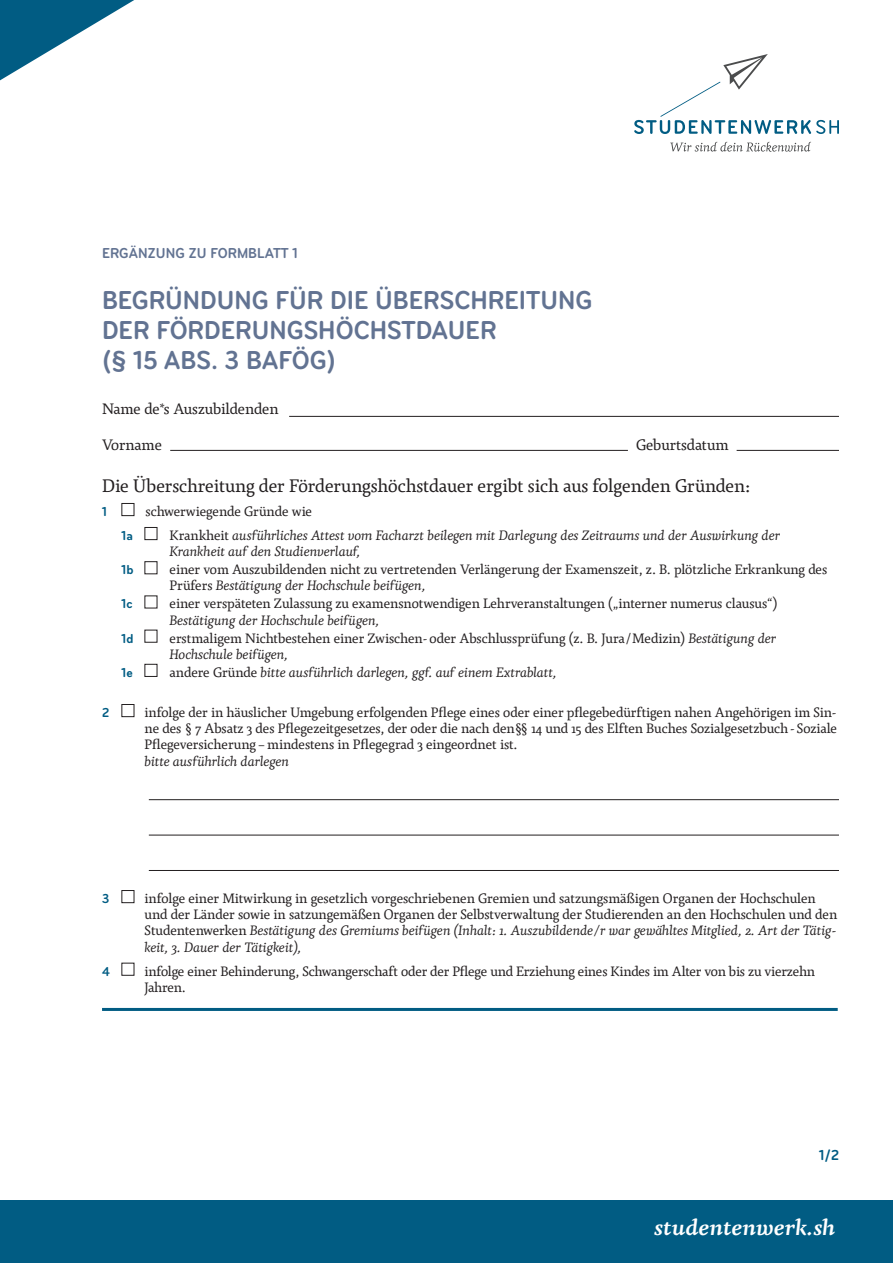
<style>
.page{position:relative;width:893px;height:1263px;background:#fff}
.page>*{position:absolute;margin:0;border:0;box-sizing:border-box;transform-origin:0 0}
.t1{font:700 27px/30px "Bryant Condensed";color:#627392}
.t2{font:italic 700 21.75px "Agendatype";letter-spacing:-.005em;color:#fff}
.t3{font:18px "Agendatype";color:#231f20}
.t4{font:15px "Agendatype";color:#231f20}
.t5{font:700 15px "Bryant Condensed";color:#627392}
.t6{font:700 15px "Bryant Condensed";color:#015c83}
.t7{font:13.5px/16.2px "Agendatype";color:#231f20}
.t8{font:italic 13.5px/16.2px "Agendatype";letter-spacing:-.005em;color:#231f20}
.t9{font:700 13.5px "Bryant Condensed";color:#015c83}
.s1{font-style:normal}
.s2{font-style:italic}
</style>
<div class="page">
<div style="left:0;top:1200px;width:893px;height:63px;background:#015c83"></div>
<svg style="left:0;top:0;width:134px;height:80px"></svg>
<div style="left:122px;top:503px;width:12px;height:13px;border:1px solid #231f20"></div>
<div style="left:145px;top:527px;width:12px;height:13px;border:1px solid #231f20"></div>
<div style="left:145px;top:561px;width:12px;height:13px;border:1px solid #231f20"></div>
<div style="left:145px;top:664px;width:12px;height:13px;border:1px solid #231f20"></div>
<div style="left:122px;top:704px;width:12px;height:13px;border:1px solid #231f20"></div>
<div style="left:122px;top:890px;width:12px;height:13px;border:1px solid #231f20"></div>
<svg style="left:634px;top:54px;width:205px;height:80px"></svg>
<svg style="left:670px;top:142px;width:141px;height:10px"></svg>
<hr style="left:289px;top:416px;width:550px;height:1px;background:#231f20">
<hr style="left:170px;top:450px;width:458px;height:1px;background:#231f20">
<hr style="left:737px;top:450px;width:102px;height:1px;background:#231f20">
<hr style="left:149px;top:799px;width:690px;height:1px;background:#231f20">
<hr style="left:149px;top:835px;width:690px;height:1px;background:#231f20">
<hr style="left:149px;top:870px;width:690px;height:1px;background:#231f20">
<hr style="left:102px;top:1008px;width:736px;height:3px;background:#015c83">
<p class="t5" style="left:102px;top:244px;width:197px">ERGÄNZUNG ZU FORMBLATT 1</p>
<h1 class="t1" style="left:102px;top:285px;width:492px">BEGRÜNDUNG FÜR DIE ÜBERSCHREITUNG<br>DER FÖRDERUNGSHÖCHSTDAUER<br>(§ 15 ABS. 3 BAFÖG)</h1>
<p class="t4" style="left:102px;top:399px;width:178px">Name de*s Auszubildenden</p>
<p class="t4" style="left:102px;top:435px;width:61px">Vorname</p>
<p class="t4" style="left:636px;top:435px;width:94px">Geburtsdatum</p>
<h3 class="t3" style="left:102px;top:474px;width:650px">Die Überschreitung der Förderungshöchstdauer ergibt sich aus folgenden Gründen:</h3>
<p class="t9" style="left:102px;top:503px;width:6px">1</p>
<p class="t7" style="left:146px;top:503px;width:168px">schwerwiegende Gründe wie</p>
<p class="t9" style="left:122px;top:527px;width:13px">1a</p>
<p class="t8" style="left:170px;top:527px;width:612px"><span class="s1">Krankheit</span> ausführliches Attest vom Facharzt beilegen mit Darlegung des Zeitraums und der Auswirkung der<br>Krankheit auf den Studienverlauf,</p>
<p class="t9" style="left:122px;top:561px;width:13px">1b</p>
<p class="t7" style="left:170px;top:561px;width:659px">einer vom Auszubildenden nicht zu vertretenden Verlängerung der Examenszeit, z. B. plötzliche Erkrankung des<br>Prüfers <span class="s2">Bestätigung der Hochschule beifügen,</span></p>
<p class="t9" style="left:122px;top:596px;width:12px">1c</p>
<p class="t7" style="left:170px;top:596px;width:609px">einer verspäteten Zulassung zu examensnotwendigen Lehrveranstaltungen („interner numerus clausus“)</p>
<p class="t8" style="left:170px;top:612px;width:212px">Bestätigung der Hochschule beifügen,</p>
<p class="t9" style="left:122px;top:630px;width:13px">1d</p>
<p class="t7" style="left:170px;top:630px;width:608px">erstmaligem Nichtbestehen einer Zwischen- oder Abschlussprüfung (z. B. Jura/Medizin) <span class="s2">Bestätigung der<br>Hochschule beifügen,</span></p>
<p class="t9" style="left:122px;top:664px;width:13px">1e</p>
<p class="t8" style="left:170px;top:664px;width:389px"><span class="s1">andere Gründe</span> bitte ausführlich darlegen, ggf. auf einem Extrablatt,</p>
<p class="t9" style="left:102px;top:704px;width:9px">2</p>
<p class="t7" style="left:145px;top:704px;width:694px;text-align:justify">infolge der in häuslicher Umgebung erfolgenden Pflege eines oder einer pflegebedürftigen nahen Angehörigen im Sin&shy;ne des § 7 Absatz 3 des Pflegezeitgesetzes, der oder die nach den§§ 14 und 15 des Elften Buches Sozialgesetzbuch - Soziale Pflegeversicherung – mindestens in Pflegegrad 3 eingeordnet ist.</p>
<p class="t8" style="left:145px;top:753px;width:146px">bitte ausführlich darlegen</p>
<p class="t9" style="left:102px;top:890px;width:9px">3</p>
<p class="t7" style="left:145px;top:890px;width:694px">infolge einer Mitwirkung in gesetzlich vorgeschriebenen Gremien und satzungsmäßigen Organen der Hochschulen und der Länder sowie in satzungemäßen Organen der Selbstverwaltung der Studierenden an den Hochschulen und den Studentenwerken <span class="s2">Bestätigung des Gremiums beifügen (Inhalt: 1. Auszubildende/r war gewähltes Mitglied, 2. Art der Tätig&shy;keit, 3. Dauer der Tätigkeit),</span></p>
<p class="t9" style="left:102px;top:963px;width:9px">4</p>
<p class="t7" style="left:145px;top:963px;width:672px">infolge einer Behinderung, Schwangerschaft oder der Pflege und Erziehung eines Kindes im Alter von bis zu vierzehn<br>Jahren.</p>
<p class="t6" style="left:819px;top:1146px;width:21px">1/2</p>
<h2 class="t2" style="left:654px;top:1213px;width:183px">studentenwerk.sh</h2>
</div>
